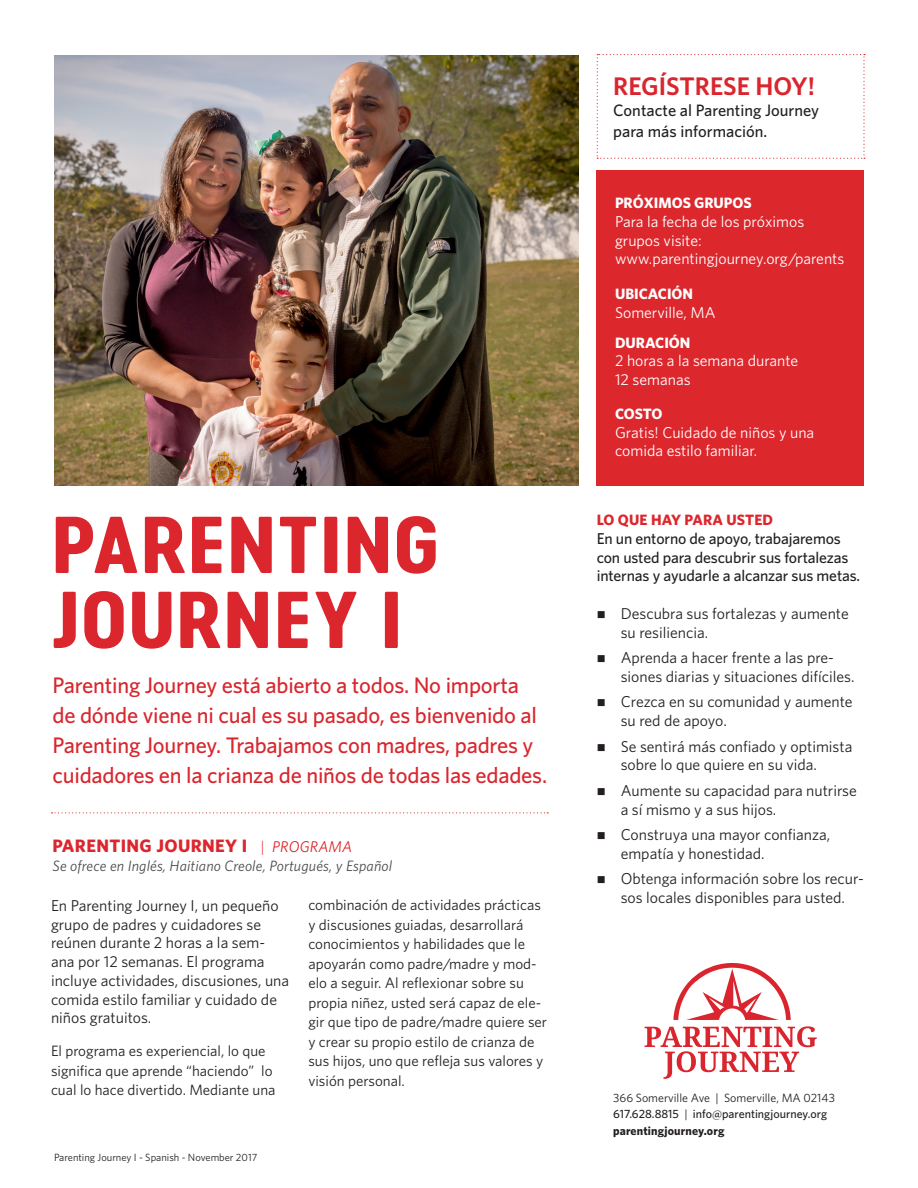
<style>
.page{position:relative;width:918px;height:1188px;background:#fff}
.page>*{position:absolute;margin:0;border:0;box-sizing:border-box;transform-origin:0 0}
.t1{font:75px/75px "Cervo Neue Bold Neue";letter-spacing:.01em;color:#dc262d;scale:1.2 1}
.t2{font:600 25.5px "Whitney";color:#da252e}
.t3{font:500 22.5px/30px "Whitney";letter-spacing:-.01em;color:#d8262e}
.Info_Header{font:700 18px "Whitney";letter-spacing:.02em;color:#dc262d}
.t4{font:500 16.5px/21px "Whitney";color:#231f20}
.body_copy{font:15.75px/18.8px "Whitney";color:#231f20}
.body_copy-2{font:15.75px/18.8px "Whitney";color:#fff}
.t5{font:500 15.75px/18.8px "Whitney";letter-spacing:-.01em;color:#231f20}
.body_copy-3{font:15px/19.5px "Whitney";color:#231f20}
.t6{font:italic 15px "Whitney";letter-spacing:.01em;color:#4b4c4d}
.body_copy-4{font:700 15px "Whitney";color:#fff}
.t7{font:700 15px "Whitney";letter-spacing:.01em;color:#dc262d}
.body_copy-5{font:500 12px/16.5px "Whitney";color:#231f20}
.body_copy-6{font:10.5px "Whitney";color:#231f20}
.s1{font-weight:300;font-size:15.6px}
.s2{font-weight:400;font-style:italic;font-size:15.6px}
.s3{font-weight:400}
.s4{font-weight:700}
</style>
<div class="page">
<img style="left:54px;top:56px;width:525px;height:430px">
<div style="left:597px;top:171px;width:267px;height:315px;background:#dc272d"></div>
<svg style="left:52px;top:812px;width:496px;height:1px"></svg>
<svg style="left:597px;top:54px;width:268px;height:105px"></svg>
<svg style="left:674px;top:963px;width:117px;height:57px"></svg>
<svg style="left:645px;top:1026px;width:172px;height:53px"></svg>
<p class="t1" style="left:51px;top:507px;width:326px">PARENTING<br>JOURNEY I</p>
<p class="t3" style="left:52px;top:670px;width:496px">Parenting Journey está abierto a todos. No importa de dónde viene ni cual es su pasado, es bienvenido al Parenting Journey. Trabajamos con madres, padres y cuidadores en la crianza de niños de todas las edades.</p>
<p class="Info_Header" style="left:52px;top:835px;width:301px">PARENTING JOURNEY I <span class="s1">|</span> <span class="s2">PROGRAMA</span></p>
<p class="t6" style="left:52px;top:857px;width:341px">Se ofrece en Inglés, Haitiano Creole, Portugués, y Español</p>
<p class="body_copy" style="left:51px;top:896px;width:240px">En Parenting Journey I, un pequeño grupo de padres y cuidadores se reúnen durante 2 horas a la sem&shy;ana por 12 semanas. El programa incluye actividades, discusiones, una comida estilo familiar y cuidado de niños gratuitos.</p>
<p class="body_copy-3" style="left:51px;top:1041px;width:226px">El programa es experiencial, lo que significa que aprende “haciendo” lo cual lo hace divertido. Mediante una</p>
<p class="body_copy-3" style="left:308px;top:895px;width:240px">combinación de actividades prácticas y discusiones guiadas, desarrollará conocimientos y habilidades que le apoyarán como padre/madre y mod&shy;elo a seguir. Al reflexionar sobre su propia niñez, usted será capaz de ele&shy;gir que tipo de padre/madre quiere ser y crear su propio estilo de crianza de sus hijos, uno que refleja sus valores y visión personal.</p>
<p class="body_copy-6" style="left:54px;top:1151px;width:205px">Parenting Journey I - Spanish - November 2017</p>
<p class="t2" style="left:613px;top:70px;width:203px">REGÍSTRESE HOY!</p>
<p class="t4" style="left:613px;top:99px;width:207px">Contacte al Parenting Journey para más información.</p>
<h1 class="body_copy-4" style="left:615px;top:194px;width:138px">PRÓXIMOS GRUPOS</h1>
<h1 class="body_copy-2" style="left:615px;top:212px;width:231px">Para la fecha de los próximos grupos visite: www.parentingjourney.org/parents</h1>
<h1 class="body_copy-4" style="left:615px;top:285px;width:80px">UBICACIÓN</h1>
<h1 class="body_copy-2" style="left:615px;top:302px;width:102px">Somerville, MA</h1>
<p class="body_copy-4" style="left:615px;top:333px;width:77px">DURACIÓN</p>
<p class="body_copy-2" style="left:615px;top:351px;width:185px">2 horas a la semana durante<br>12 semanas</p>
<p class="body_copy-4" style="left:615px;top:405px;width:49px">COSTO</p>
<p class="body_copy-2" style="left:615px;top:422px;width:201px">Gratis! Cuidado de niños y una comida estilo familiar.</p>
<h1 class="t7" style="left:597px;top:511px;width:178px">LO QUE HAY PARA USTED</h1>
<h1 class="t5" style="left:597px;top:528px;width:265px">En un entorno de apoyo, trabajaremos con usted para descubrir sus fortalezas internas y ayudarle a alcanzar sus metas.</h1>
<p class="body_copy" style="left:621px;top:604px;width:230px">Descubra sus fortalezas y aumente su resiliencia.</p>
<p class="body_copy" style="left:621px;top:648px;width:235px">Aprenda a hacer frente a las pre&shy;siones diarias y situaciones difíciles.</p>
<p class="body_copy" style="left:621px;top:692px;width:234px">Crezca en su comunidad y aumente su red de apoyo.</p>
<p class="body_copy" style="left:621px;top:736px;width:233px">Se sentirá más confiado y optimista sobre lo que quiere en su vida.</p>
<p class="body_copy" style="left:621px;top:781px;width:238px">Aumente su capacidad para nutrirse a sí mismo y a sus hijos.</p>
<p class="body_copy" style="left:621px;top:825px;width:211px">Construya una mayor confianza, empatía y honestidad.</p>
<p class="body_copy" style="left:621px;top:869px;width:245px">Obtenga información sobre los recur&shy;sos locales disponibles para usted.</p>
<p class="body_copy-5" style="left:613px;top:1089px;width:223px"><span class="s3">366 Somerville Ave | Somerville, MA 02143<br></span>617.628.8815 <span class="s3">|</span> info@parentingjourney.org <span class="s4">parentingjourney.org</span></p>
</div>
